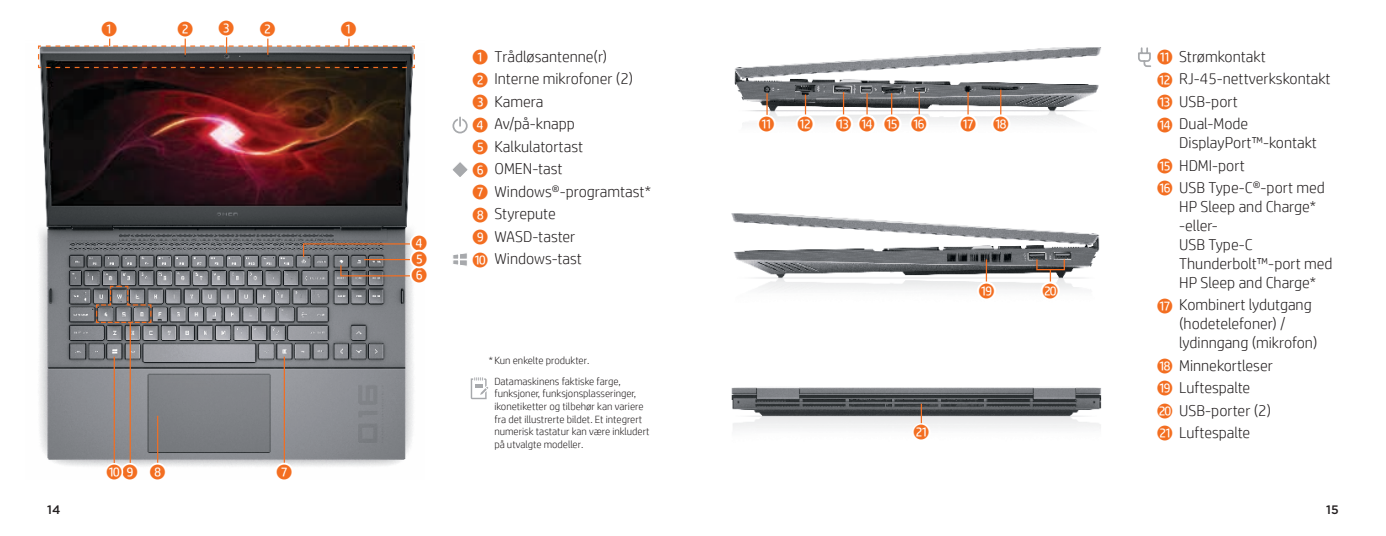
<style>
.page{position:relative;width:1386px;height:536px;background:#fff}
.page>*{position:absolute;margin:0;border:0;box-sizing:border-box;transform-origin:0 0}
.t1{font:19.25px/32px "HP Simplified Bubbles";color:#f36e21}
.t2{font:300 15.75px/22.4px "HP Simplified";color:#231f20}
.t3{font:500 12.25px "Gotham";color:#231f20}
.t4{font:300 10.5px/12.6px "HP Simplified";color:#231f20}
.s1{font-family:"HP Simplified Bubbles";font-weight:400;font-size:19.25px;color:#f36e21}
</style>
<div class="page">
<img style="left:731px;top:214px;width:369px;height:76px">
<hr style="left:986px;top:259px;width:1px;height:36px;background:#f36e21">
<svg style="left:975px;top:279px;width:23px;height:16px"></svg>
<svg style="left:1036px;top:258px;width:30px;height:32px"></svg>
<img style="left:731px;top:387px;width:371px;height:43px">
<svg style="left:910px;top:403px;width:23px;height:27px"></svg>
<img style="left:734px;top:47px;width:367px;height:77px">
<hr style="left:967px;top:92px;width:2px;height:32px;background:#f36e21">
<hr style="left:1000px;top:90px;width:1px;height:34px;background:#f36e21">
<svg style="left:956px;top:112px;width:24px;height:12px"></svg>
<svg style="left:989px;top:112px;width:24px;height:12px"></svg>
<hr style="left:766px;top:93px;width:2px;height:35px;background:#f36e21">
<hr style="left:843px;top:92px;width:1px;height:36px;background:#f36e21">
<hr style="left:866px;top:93px;width:2px;height:35px;background:#f36e21">
<hr style="left:891px;top:93px;width:1px;height:35px;background:#f36e21">
<hr style="left:919px;top:92px;width:1px;height:36px;background:#f36e21">
<svg style="left:756px;top:113px;width:22px;height:15px"></svg>
<svg style="left:832px;top:111px;width:99px;height:17px"></svg>
<hr style="left:805px;top:94px;width:1px;height:34px;background:#f36e21">
<svg style="left:793px;top:112px;width:24px;height:16px"></svg>
<img style="left:39px;top:216px;width:375px;height:251px">
<img style="left:40px;top:69px;width:373px;height:147px">
<hr style="left:114px;top:356px;width:1px;height:115px;background:#f36e21">
<hr style="left:284px;top:356px;width:1px;height:116px;background:#f36e21">
<hr style="left:157px;top:415px;width:1px;height:62px;background:#f36e21">
<svg style="left:302px;top:232px;width:114px;height:54px;background:#807c7c"></svg>
<hr style="left:130px;top:322px;width:1px;height:151px;background:#f36e21">
<svg style="left:95px;top:285px;width:57px;height:38px;background:#7e7775"></svg>
<svg style="left:104px;top:460px;width:65px;height:17px"></svg>
<svg style="left:273px;top:460px;width:22px;height:12px"></svg>
<svg style="left:38px;top:37px;width:377px;height:32px"></svg>
<svg style="left:471px;top:377px;width:17px;height:22px"></svg>
<div style="left:452px;top:118px;width:16px;height:15px;border:2px solid #a7a9ac;border-radius:50%"></div>
<svg style="left:458px;top:117px;width:4px;height:9px"></svg>
<svg style="left:452px;top:162px;width:16px;height:15px"></svg>
<svg style="left:453px;top:253px;width:14px;height:13px"></svg>
<svg style="left:1138px;top:47px;width:13px;height:20px"></svg>
<p class="t1" style="left:102px;top:14px;width:17px">1</p>
<p class="t1" style="left:178px;top:14px;width:17px">2</p>
<p class="t1" style="left:219px;top:12px;width:17px">3</p>
<p class="t1" style="left:260px;top:14px;width:17px">2</p>
<p class="t1" style="left:341px;top:14px;width:17px">1</p>
<p class="t1" style="left:107px;top:456px;width:61px">-9 8</p>
<p class="t1" style="left:277px;top:456px;width:17px">7</p>
<p class="t1" style="left:412px;top:227px;width:17px">4<br>6</p>
<p class="t1" style="left:412px;top:243px;width:17px">5</p>
<p class="t2" style="left:473px;top:45px;width:180px"><span class="s1">1</span> Trådløsantenne(r)<br><span class="s1">2</span> Interne mikrofoner (2)<br><span class="s1">3</span> Kamera<br><span class="s1">4</span> Av/på-knapp<br><span class="s1">5</span> Kalkulatortast<br><span class="s1">6</span> OMEN-tast<br><span class="s1">7</span> Windows®-programtast*<br><span class="s1">8</span> Styrepute<br><span class="s1">9</span> WASD-taster</p>
<p class="t2" style="left:473px;top:247px;width:111px"><span class="s1">-</span> Windows-tast</p>
<p class="t4" style="left:494px;top:350px;width:128px;line-height:20.5px;text-indent:-6px">* Kun enkelte produkter.<br>Datamaskinens faktiske farge,</p>
<p class="t4" style="left:494px;top:387px;width:157px">funksjoner, funksjonsplasseringer, ikonetiketter og tilbehør kan variere fra det illustrerte bildet. Et integrert numerisk tastatur kan være inkludert på utvalgte modeller.</p>
<p class="t1" style="left:759px;top:108px;width:170px">Q W ERTY</p>
<p class="t1" style="left:961px;top:108px;width:50px">U I</p>
<p class="t1" style="left:979px;top:275px;width:17px">O</p>
<p class="t1" style="left:1043px;top:275px;width:17px">P</p>
<p class="t1" style="left:914px;top:416px;width:17px">A</p>
<p class="t2" style="left:1157px;top:45px;width:175px"><span class="s1">Q</span> Strømkontakt<br><span class="s1">W</span> RJ-45-nettverkskontakt<br><span class="s1">E</span> USB-port<br><span class="s1">R</span> Dual-Mode</p>
<p class="t2" style="left:1157px;top:131px;width:169px;text-indent:22px">DisplayPort™-kontakt<br><span class="s1">T</span> HDMI-port<br><span class="s1">Y</span> USB Type-C®-port med</p>
<p class="t2" style="left:1179px;top:197px;width:155px;line-height:18.9px">HP Sleep and Charge* -eller-<br>USB Type-C<br>Thunderbolt™-port med<br>HP Sleep and Charge*</p>
<p class="t2" style="left:1179px;top:295px;width:140px;line-height:18.9px;text-indent:-22px"><span class="s1">U</span> Kombinert lydutgang (hodetelefoner) / lydinngang (mikrofon)</p>
<p class="t2" style="left:1157px;top:353px;width:117px"><span class="s1">I</span> Minnekortleser<br><span class="s1">O</span> Luftespalte<br><span class="s1">P</span> USB-porter (2)<br><span class="s1">A</span> Luftespalte</p>
<p class="t3" style="left:47px;top:501px;width:15px">14</p>
<p class="t3" style="left:1326px;top:501px;width:14px">15</p>
</div>
